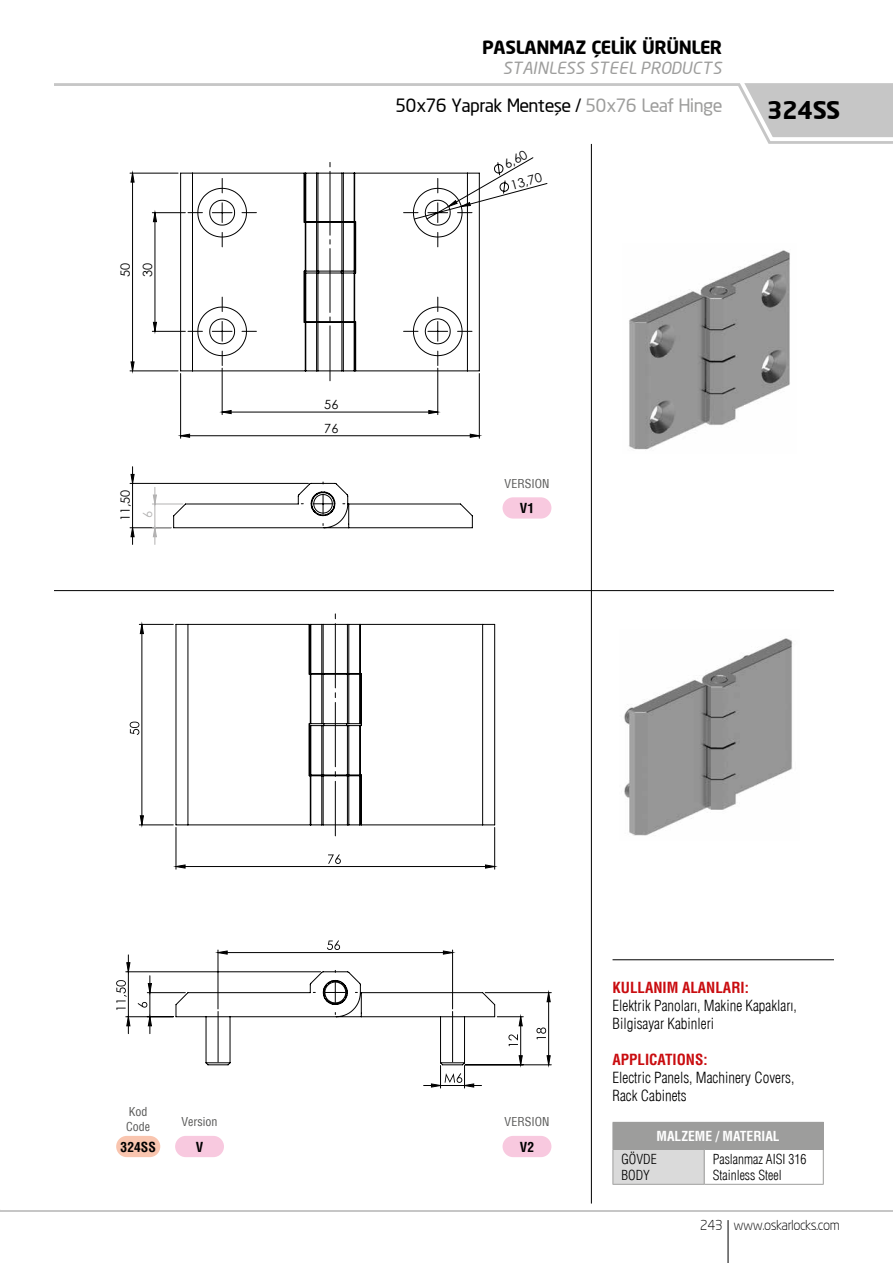
<style>
.page{position:relative;width:893px;height:1263px;background:#fff}
.page>*{position:absolute;margin:0;border:0;box-sizing:border-box;transform-origin:0 0}
.t1{font:700 24px "Neo Sans";color:#000}
.t2{font:18px "Neo Sans";color:#000}
.t3{font:700 18px "Neo Sans";color:#000}
.t4{font:italic 16.5px "Neo Sans";color:#9d9d9c}
.t5{font:300 condensed 15px/18px "Helvetica";color:#000}
.t6{font:700 condensed 15px "Helvetica";color:#c90c0f}
.t7{font:300 condensed 13.5px/16.2px "Helvetica";color:#000}
.t8{font:300 13.5px "Neo Sans";color:#000}
.t9{font:700 condensed 13.5px "Helvetica";color:#fff}
.t10{font:700 condensed 13.5px "Helvetica";color:#000}
.t11{font:12.75px/22.4px "Century Gothic";color:#000}
.t12{font:12.75px "Century Gothic";color:#b3b2b2}
.t13{font:condensed 12px/14.4px "Helvetica";color:#575756}
.s1{color:#9d9d9c}
</style>
<div class="page">
<hr style="left:0;top:1210px;width:893px;height:2px;background:#c6c6c6">
<hr style="left:728px;top:1220px;width:1px;height:43px;background:#000">
<img style="left:629px;top:250px;width:161px;height:200px">
<img style="left:624px;top:638px;width:169px;height:198px">
<svg style="left:130px;top:157px;width:418px;height:282px"></svg>
<svg style="left:181px;top:410px;width:298px;height:27px"></svg>
<svg style="left:131px;top:173px;width:3px;height:198px"></svg>
<svg style="left:153px;top:213px;width:3px;height:118px"></svg>
<svg style="left:180px;top:173px;width:300px;height:198px"></svg>
<hr style="left:130px;top:527px;width:41px;height:1px;background:#000">
<hr style="left:130px;top:483px;width:178px;height:1px;background:#000">
<svg style="left:130px;top:467px;width:5px;height:77px"></svg>
<svg style="left:152px;top:482px;width:321px;height:62px"></svg>
<div style="left:116px;top:1136px;width:44px;height:21px;background:#f9c5af;border-radius:11px"></div>
<div style="left:175px;top:1136px;width:49px;height:21px;background:#f8c9df;border-radius:11px"></div>
<div style="left:613px;top:1122px;width:210px;height:27px;background:#9d9d9c"></div>
<div style="left:613px;top:1149px;width:91px;height:35px;background:#dadada"></div>
<hr style="left:612px;top:1150px;width:1px;height:34px;background:#9d9d9c">
<hr style="left:704px;top:1150px;width:1px;height:34px;background:#9d9d9c">
<hr style="left:823px;top:1150px;width:1px;height:34px;background:#9d9d9c">
<hr style="left:612px;top:1184px;width:92px;height:1px;background:#9d9d9c">
<hr style="left:704px;top:1184px;width:120px;height:1px;background:#9d9d9c">
<hr style="left:612px;top:1122px;width:92px;height:1px;background:#9d9d9c">
<svg style="left:612px;top:1123px;width:1px;height:26px"></svg>
<hr style="left:704px;top:1122px;width:120px;height:1px;background:#9d9d9c">
<svg style="left:823px;top:1123px;width:1px;height:26px"></svg>
<hr style="left:612px;top:1149px;width:92px;height:1px;background:#9d9d9c">
<hr style="left:704px;top:1149px;width:120px;height:1px;background:#9d9d9c">
<hr style="left:612px;top:959px;width:222px;height:1px;background:#000">
<hr style="left:465px;top:1064px;width:86px;height:1px;background:#000">
<hr style="left:485px;top:992px;width:66px;height:1px;background:#000">
<svg style="left:116px;top:614px;width:407px;height:474px"></svg>
<svg style="left:536px;top:993px;width:14px;height:72px"></svg>
<svg style="left:175px;top:624px;width:320px;height:441px"></svg>
<div style="left:503px;top:497px;width:48px;height:22px;background:#f8c9df;border-radius:11px"></div>
<div style="left:503px;top:1136px;width:48px;height:21px;background:#f8c9df;border-radius:11px"></div>
<hr style="left:54px;top:590px;width:780px;height:1px;background:#000">
<svg style="left:54px;top:83px;width:839px;height:61px"></svg>
<svg style="left:733px;top:83px;width:160px;height:60px"></svg>
<hr style="left:591px;top:144px;width:1px;height:1059px;background:#000">
<p class="t11" style="left:114px;top:277px;width:16px;rotate:-90deg">50<br>30</p>
<p class="t11" style="left:114px;top:521px;width:33px;rotate:-90deg">11,50</p>
<p class="t12" style="left:139px;top:518px;width:9px;rotate:-90deg">6</p>
<p class="t3" style="left:482px;top:36px;width:241px">PASLANMAZ ÇELİK ÜRÜNLER</p>
<p class="t4" style="left:503px;top:58px;width:221px">STAINLESS STEEL PRODUCTS</p>
<p class="t2" style="left:395px;top:94px;width:328px">50x76 Yaprak Menteşe / <span class="s1">50x76 Leaf Hinge</span></p>
<p class="t11" style="left:499px;top:156px;width:26px;rotate:-30deg">6,60</p>
<p class="t11" style="left:508px;top:174px;width:33px;rotate:-15deg">13,70</p>
<h1 class="t1" style="left:767px;top:95px;width:74px">324SS</h1>
<p class="t11" style="left:324px;top:393px;width:16px;line-height:23.7px">56<br>76</p>
<p class="t13" style="left:505px;top:476px;width:46px">VERSION</p>
<p class="t10" style="left:520px;top:500px;width:16px">V1</p>
<p class="t13" style="left:126px;top:1104px;width:25px">Kod<br>Code</p>
<p class="t10" style="left:121px;top:1138px;width:37px">324SS</p>
<p class="t13" style="left:182px;top:1114px;width:37px">Version</p>
<p class="t10" style="left:196px;top:1138px;width:9px">V</p>
<p class="t13" style="left:505px;top:1114px;width:46px">VERSION</p>
<p class="t10" style="left:520px;top:1138px;width:16px">V2</p>
<p class="t6" style="left:612px;top:978px;width:138px">KULLANIM ALANLARI:</p>
<p class="t5" style="left:612px;top:996px;width:186px">Elektrik Panoları, Makine Kapakları,<br>Bilgisayar Kabinleri</p>
<p class="t6" style="left:612px;top:1050px;width:97px">APPLICATIONS:</p>
<p class="t5" style="left:612px;top:1068px;width:183px">Electric Panels, Machinery Covers,<br>Rack Cabinets</p>
<p class="t9" style="left:657px;top:1128px;width:125px">MALZEME / MATERIAL</p>
<p class="t7" style="left:621px;top:1151px;width:37px">GÖVDE<br>BODY</p>
<p class="t7" style="left:713px;top:1151px;width:95px">Paslanmaz AISI 316<br>Stainless Steel</p>
<p class="t8" style="left:700px;top:1217px;width:140px">243 www.oskarlocks.com</p>
</div>
